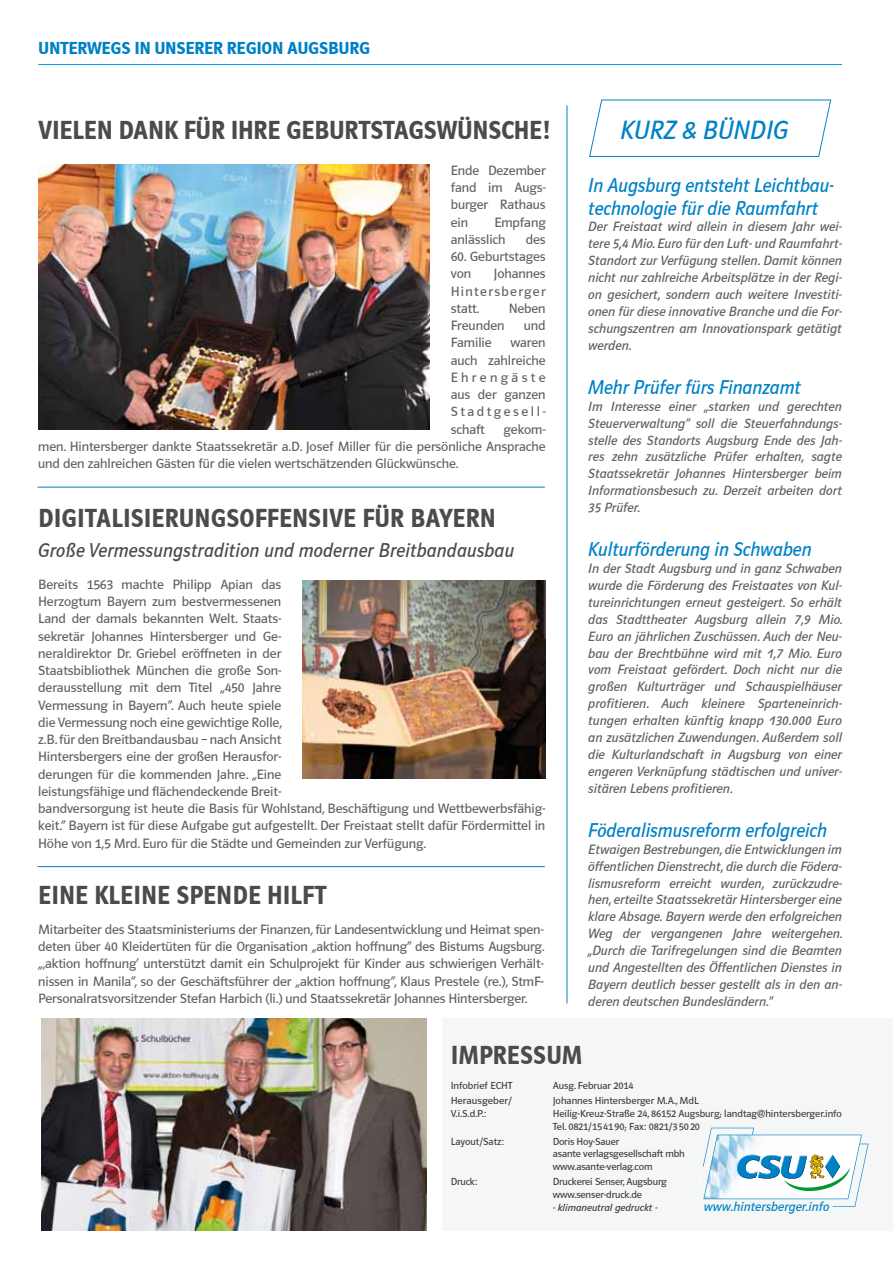
<style>
.page{position:relative;width:893px;height:1263px;background:#fff}
.page>*{position:absolute;margin:0;border:0;box-sizing:border-box;transform-origin:0 0}
.t1{font:italic 27.3px "CSU Schrift 2000";letter-spacing:.01em;color:#0081c7;scale:.93 1}
.t2{font:700 27px "CSU Schrift 2000";letter-spacing:.01em;color:#4b4b4d;scale:.93 1}
.t3{font:italic 20.7px/22.5px "CSU Schrift 2000";color:#0081c7;scale:.93 1}
.t4{font:italic 20.7px "CSU Schrift 2000";letter-spacing:.01em;color:#4b4b4d;scale:.93 1}
.t5{font:700 18px "CSU Schrift 2000";letter-spacing:-.01em;color:#0081c7}
.t6{font:13.95px/17.2px "CSU Schrift 2000";letter-spacing:-.005em;color:#606163;text-align:justify}
.t7{font:italic 13.95px/17px "CSU Schrift 2000";color:#606163;text-align:justify}
.t8{font:italic 13.8px/17px "CSU Schrift 2000";color:#606163;text-align:justify}
.t9{font:italic 13.5px "CSU Schrift 2000";letter-spacing:.005em;color:#0081c7}
.t10{font:10.5px/12.8px "CSU Schrift 2000";color:#3e3d40}
.t11{font:italic 10.5px "CSU Schrift 2000";color:#3e3d40}
.t12{font:10.5px "CSU Schrift 2000";color:#3e3d40;scale:1.04 1}
</style>
<div class="page">
<div style="left:442px;top:1018px;width:451px;height:213px;background:#f5f6f6"></div>
<hr style="left:38px;top:64px;width:804px;height:1px;background:#009ee0">
<svg style="left:703px;top:1128px;width:165px;height:79px"></svg>
<img style="left:38px;top:165px;width:391px;height:264px">
<img style="left:303px;top:580px;width:243px;height:198px">
<svg style="left:589px;top:99px;width:242px;height:58px"></svg>
<img style="left:41px;top:1018px;width:385px;height:213px">
<hr style="left:567px;top:105px;width:1px;height:898px;background:#0081c7">
<hr style="left:37px;top:487px;width:508px;height:1px;background:#0081c7">
<hr style="left:37px;top:866px;width:508px;height:1px;background:#0081c7">
<p class="t5" style="left:38px;top:39px;width:333px">UNTERWEGS IN UNSERER REGION AUGSBURG</p>
<h2 class="t2" style="left:38px;top:116px;width:552px">VIELEN DANK FÜR IHRE GEBURTSTAGSWÜNSCHE!</h2>
<p class="t6" style="left:451px;top:162px;width:96px">Ende Dezember fand im Augs&shy;burger Rathaus ein</p>
<p class="t6" style="left:451px;top:213px;width:96px;text-indent:44px">Empfang anlässlich</p>
<p class="t6" style="left:526px;top:231px;width:21px">des</p>
<p class="t6" style="left:451px;top:248px;width:96px">60. Geburtstages von</p>
<p class="t6" style="left:451px;top:265px;width:96px;text-indent:43px">Johannes Hintersberger statt.</p>
<p class="t6" style="left:509px;top:300px;width:39px">Neben</p>
<p class="t6" style="left:451px;top:317px;width:55px">Freunden</p>
<p class="t6" style="left:524px;top:317px;width:23px">und</p>
<p class="t6" style="left:451px;top:334px;width:42px">Familie</p>
<p class="t6" style="left:451px;top:334px;width:97px;text-indent:60px">waren auch zahlreiche Ehrengäste aus der ganzen Stadtgesell&shy;schaft</p>
<p class="t6" style="left:38px;top:420px;width:509px;text-indent:465px">gekom&shy;men. Hintersberger dankte Staatssekretär a.D. Josef Miller für die persönliche Ansprache und den zahlreichen Gästen für die vielen wertschätzenden Glückwünsche.</p>
<h2 class="t2" style="left:38px;top:504px;width:493px">DIGITALISIERUNGSOFFENSIVE FÜR BAYERN</h2>
<h3 class="t4" style="left:38px;top:540px;width:513px">Große Vermessungstradition und moderner Breitbandausbau</h3>
<p class="t6" style="left:38px;top:576px;width:509px;text-align:left">Bereits 1563 machte Philipp Apian das<br>Herzogtum Bayern zum bestvermessenen<br>Land der damals bekannten Welt. Staats-<br>sekretär Johannes Hintersberger und Ge-<br>neraldirektor Dr. Griebel eröffneten in der<br>Staatsbibliothek München die große Son-<br>derausstellung mit dem Titel „450 Jahre<br>Vermessung in Bayern“. Auch heute spiele<br>die Vermessung noch eine gewichtige Rolle,<br>z.B. für den Breitbandausbau – nach Ansicht<br>Hintersbergers eine der großen Herausfor-<br>derungen für die kommenden Jahre. „Eine<br>leistungsfähige und flächendeckende Breit-<br>bandversorgung ist heute die Basis für Wohlstand, Beschäftigung und Wettbewerbsfähig&shy;keit.“ Bayern ist für diese Aufgabe gut aufgestellt. Der Freistaat stellt dafür Fördermittel in Höhe von 1,5 Mrd. Euro für die Städte und Gemeinden zur Verfügung.</p>
<h2 class="t2" style="left:38px;top:881px;width:311px">EINE KLEINE SPENDE HILFT</h2>
<p class="t6" style="left:38px;top:921px;width:508px">Mitarbeiter des Staatsministeriums der Finanzen, für Landesentwicklung und Heimat spen&shy;deten über 40 Kleidertüten für die Organisation „aktion hoffnung“ des Bistums Augsburg. „‚aktion hoffnung‘ unterstützt damit ein Schulprojekt für Kinder aus schwierigen Verhält&shy;nissen in Manila“, so der Geschäftsführer der „aktion hoffnung“, Klaus Prestele (re.), StmF-Personalratsvorsitzender Stefan Harbich (li.) und Staatssekretär Johannes Hintersberger.</p>
<h1 class="t1" style="left:620px;top:116px;width:182px">KURZ &amp; BÜNDIG</h1>
<h3 class="t3" style="left:588px;top:174px;width:266px">In Augsburg entsteht Leichtbau&shy;technologie für die Raumfahrt</h3>
<p class="t7" style="left:588px;top:219px;width:255px">Der Freistaat wird allein in diesem Jahr wei&shy;tere 5,4 Mio. Euro für den Luft- und Raumfahrt-Standort zur Verfügung stellen. Damit können nicht nur zahlreiche Arbeitsplätze in der Regi&shy;on gesichert, sondern auch weitere Investiti&shy;onen für diese innovative Branche und die For&shy;schungszentren am Innovationspark getätigt werden.</p>
<h3 class="t3" style="left:588px;top:376px;width:230px">Mehr Prüfer fürs Finanzamt</h3>
<p class="t8" style="left:588px;top:398px;width:255px">Im Interesse einer „starken und gerechten Steuerverwaltung“ soll die Steuerfahndungs&shy;stelle des Standorts Augsburg Ende des Jah&shy;res zehn zusätzliche Prüfer erhalten, sagte Staatssekretär Johannes Hintersberger beim Informationsbesuch zu. Derzeit arbeiten dort 35 Prüfer.</p>
<h3 class="t3" style="left:588px;top:538px;width:242px">Kulturförderung in Schwaben</h3>
<p class="t7" style="left:588px;top:560px;width:256px">In der Stadt Augsburg und in ganz Schwaben wurde die Förderung des Freistaates von Kul&shy;tureinrichtungen erneut gesteigert. So erhält das Stadttheater Augsburg allein 7,9 Mio.<br>Euro an jährlichen Zuschüssen. Auch der Neu&shy;bau der Brechtbühne wird mit 1,7 Mio. Euro vom Freistaat gefördert. Doch nicht nur die großen Kulturträger und Schauspielhäuser profitieren. Auch kleinere Sparteneinrich&shy;tungen erhalten künftig knapp 130.000 Euro an zusätzlichen Zuwendungen. Außerdem soll die Kulturlandschaft in Augsburg von einer engeren Verknüpfung städtischen und univer&shy;sitären Lebens profitieren.</p>
<h3 class="t3" style="left:588px;top:819px;width:258px">Föderalismusreform erfolgreich</h3>
<p class="t7" style="left:588px;top:841px;width:256px">Etwaigen Bestrebungen, die Entwicklungen im öffentlichen Dienstrecht, die durch die Födera&shy;lismusreform erreicht wurden, zurückzudre&shy;hen, erteilte Staatssekretär Hintersberger eine klare Absage. Bayern werde den erfolgreichen Weg der vergangenen Jahre weitergehen. „Durch die Tarifregelungen sind die Beamten und Angestellten des Öffentlichen Dienstes in Bayern deutlich besser gestellt als in den an&shy;deren deutschen Bundesländern.“</p>
<h2 class="t2" style="left:451px;top:1041px;width:143px">IMPRESSUM</h2>
<p class="t10" style="left:451px;top:1079px;width:63px">Infobrief ECHT</p>
<p class="t10" style="left:553px;top:1079px;width:82px">Ausg. Februar 2014</p>
<p class="t12" style="left:451px;top:1095px;width:60px">Herausgeber/</p>
<p class="t10" style="left:553px;top:1094px;width:148px">Johannes Hintersberger M.A., MdL</p>
<p class="t10" style="left:451px;top:1107px;width:37px">V.i.S.d.P.:</p>
<p class="t10" style="left:553px;top:1107px;width:291px">Heilig-Kreuz-Straße 24, 86152 Augsburg; landtag@hintersberger.info<br>Tel. 0821/15 41 90; Fax: 0821/3 50 20</p>
<p class="t10" style="left:451px;top:1135px;width:55px">Layout/Satz:</p>
<p class="t10" style="left:553px;top:1135px;width:134px">Doris Hoy-Sauer<br>asante verlagsgesellschaft mbh www.asante-verlag.com</p>
<p class="t10" style="left:451px;top:1175px;width:28px">Druck:</p>
<p class="t10" style="left:553px;top:1175px;width:116px">Druckerei Senser, Augsburg www.senser-druck.de</p>
<p class="t11" style="left:553px;top:1202px;width:106px">- klimaneutral gedruckt -</p>
<p class="t9" style="left:704px;top:1199px;width:127px">www.hintersberger.info</p>
</div>
